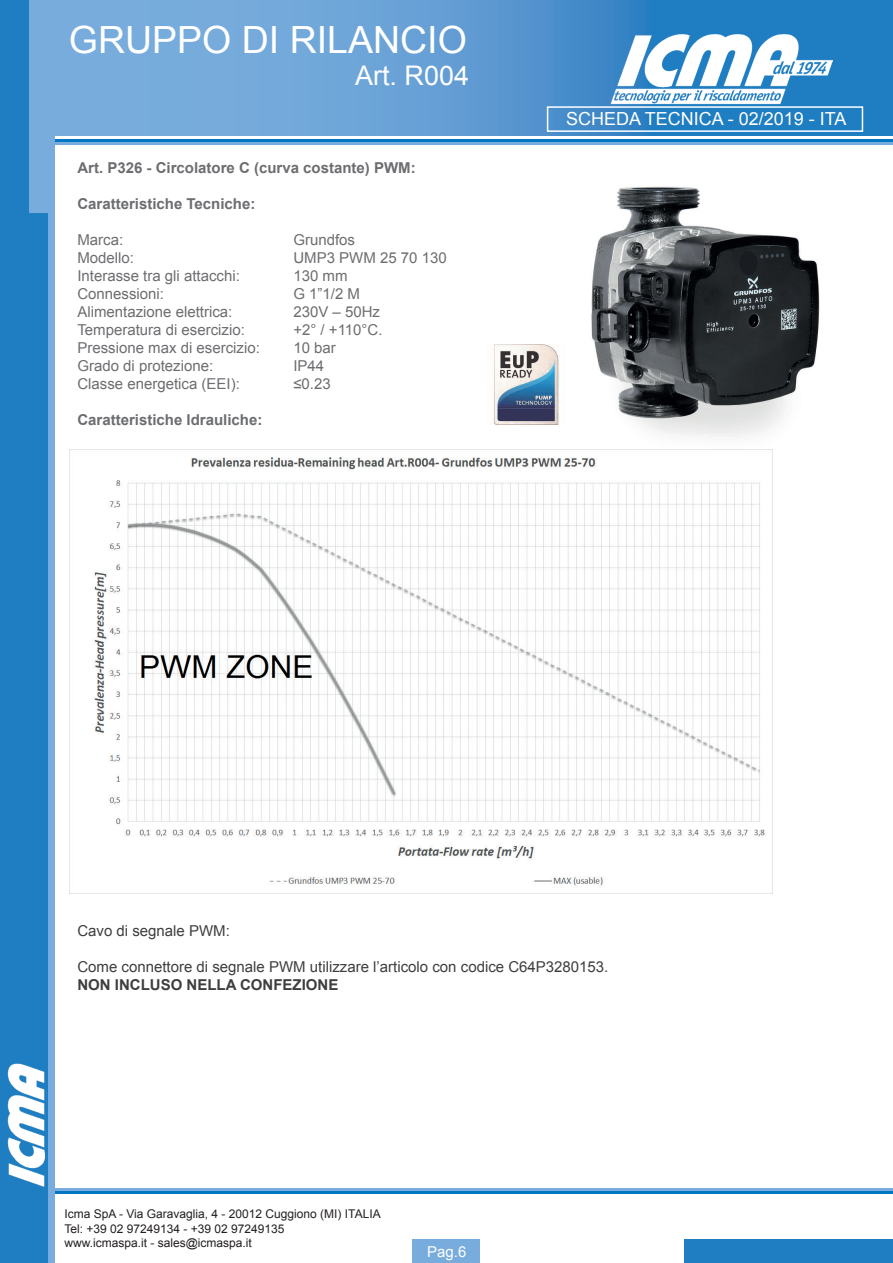
<style>
.page{position:relative;width:893px;height:1263px;background:#fff}
.page>*{position:absolute;margin:0;border:0;box-sizing:border-box;transform-origin:0 0}
.t1{font:37.5px "Arial";color:#fff}
.t2{font:27px "Arial";color:#fff}
.t3{font:18px "Arial";color:#fff}
.t4{font:15px "Arial";color:#6c6d70}
.t5{font:700 15px "Arial";color:#6c6d70}
.t6{font:15px "Arial";color:#3e3e3f}
.t7{font:700 15px "Arial";color:#3e3e3f}
.t8{font:15px "Arial";color:#fff}
.t9{font:12px/14.4px "Arial";color:#231f20}
</style>
<div class="page">
<svg style="left:54px;top:0;width:839px;height:136px;background:#5e9cd3"></svg>
<hr style="left:40px;top:1188px;width:853px;height:2px;background:#78acdc">
<hr style="left:40px;top:1191px;width:853px;height:2px;background:#0077c0">
<hr style="left:42px;top:142px;width:851px;height:2px;background:#78acdc">
<hr style="left:42px;top:139px;width:851px;height:2px;background:#0077c0">
<svg style="left:28px;top:0;width:26px;height:1263px;background:#6fa7d9"></svg>
<div style="left:0;top:213px;width:47px;height:1050px;background:#1f7ec2"></div>
<div style="left:0;top:0;width:28px;height:214px;background:#1f7ec2"></div>
<img style="left:605px;top:18px;width:228px;height:111px">
<img style="left:7px;top:1064px;width:37px;height:123px">
<div style="left:412px;top:1239px;width:68px;height:24px;background:#78acdc"></div>
<div style="left:685px;top:1239px;width:208px;height:24px;background:#1f7ec2"></div>
<div style="left:547px;top:106px;width:316px;height:26px;border:2px solid #fff"></div>
<img style="left:547px;top:186px;width:273px;height:287px">
<div style="left:739px;top:251px;width:19px;height:24px;background:#191d21;border-radius:50%"></div>
<img style="left:94px;top:450px;width:678px;height:436px">
<img style="left:493px;top:345px;width:73px;height:79px">
<h1 class="t1" style="left:69px;top:15px;width:399px">GRUPPO DI RILANCIO</h1>
<h2 class="t2" style="left:355px;top:58px;width:116px">Art. R004</h2>
<p class="t5" style="left:77px;top:158px;width:340px">Art. P326 - Circolatore C (curva costante) PWM:</p>
<p class="t5" style="left:77px;top:194px;width:180px">Caratteristiche Tecniche:</p>
<p class="t4" style="left:77px;top:230px;width:47px">Marca:</p>
<p class="t4" style="left:293px;top:230px;width:63px">Grundfos</p>
<p class="t4" style="left:77px;top:248px;width:58px">Modello:</p>
<p class="t4" style="left:293px;top:248px;width:155px">UMP3 PWM 25 70 130</p>
<p class="t4" style="left:77px;top:266px;width:164px">Interasse tra gli attacchi:</p>
<p class="t4" style="left:293px;top:266px;width:56px">130 mm</p>
<p class="t4" style="left:77px;top:284px;width:88px">Connessioni:</p>
<p class="t4" style="left:293px;top:284px;width:68px">G 1”1/2 M</p>
<p class="t4" style="left:77px;top:302px;width:157px">Alimentazione elettrica:</p>
<p class="t4" style="left:293px;top:302px;width:88px">230V – 50Hz</p>
<p class="t4" style="left:77px;top:320px;width:169px">Temperatura di esercizio:</p>
<p class="t4" style="left:293px;top:320px;width:91px">+2° / +110°C.</p>
<p class="t4" style="left:77px;top:338px;width:184px">Pressione max di esercizio:</p>
<p class="t4" style="left:293px;top:338px;width:44px">10 bar</p>
<p class="t4" style="left:77px;top:356px;width:137px">Grado di protezione:</p>
<p class="t4" style="left:293px;top:356px;width:32px">IP44</p>
<p class="t4" style="left:77px;top:374px;width:164px">Classe energetica (EEI):</p>
<p class="t4" style="left:293px;top:374px;width:39px">≤0.23</p>
<p class="t5" style="left:77px;top:410px;width:187px">Caratteristiche Idrauliche:</p>
<p class="t3" style="left:566px;top:107px;width:282px">SCHEDA TECNICA - 02/2019 - ITA</p>
<p class="t6" style="left:77px;top:921px;width:154px">Cavo di segnale PWM:</p>
<p class="t6" style="left:77px;top:957px;width:533px">Come connettore di segnale PWM utilizzare l’articolo con codice C64P3280153.</p>
<p class="t7" style="left:77px;top:975px;width:263px">NON INCLUSO NELLA CONFEZIONE</p>
<p class="t9" style="left:64px;top:1207px;width:318px">Icma SpA - Via Garavaglia, 4 - 20012 Cuggiono (MI) ITALIA<br>Tel: +39 02 97249134 - +39 02 97249135<br>www.icmaspa.it - sales@icmaspa.it</p>
<p class="t8" style="left:427px;top:1242px;width:41px">Pag.6</p>
</div>
